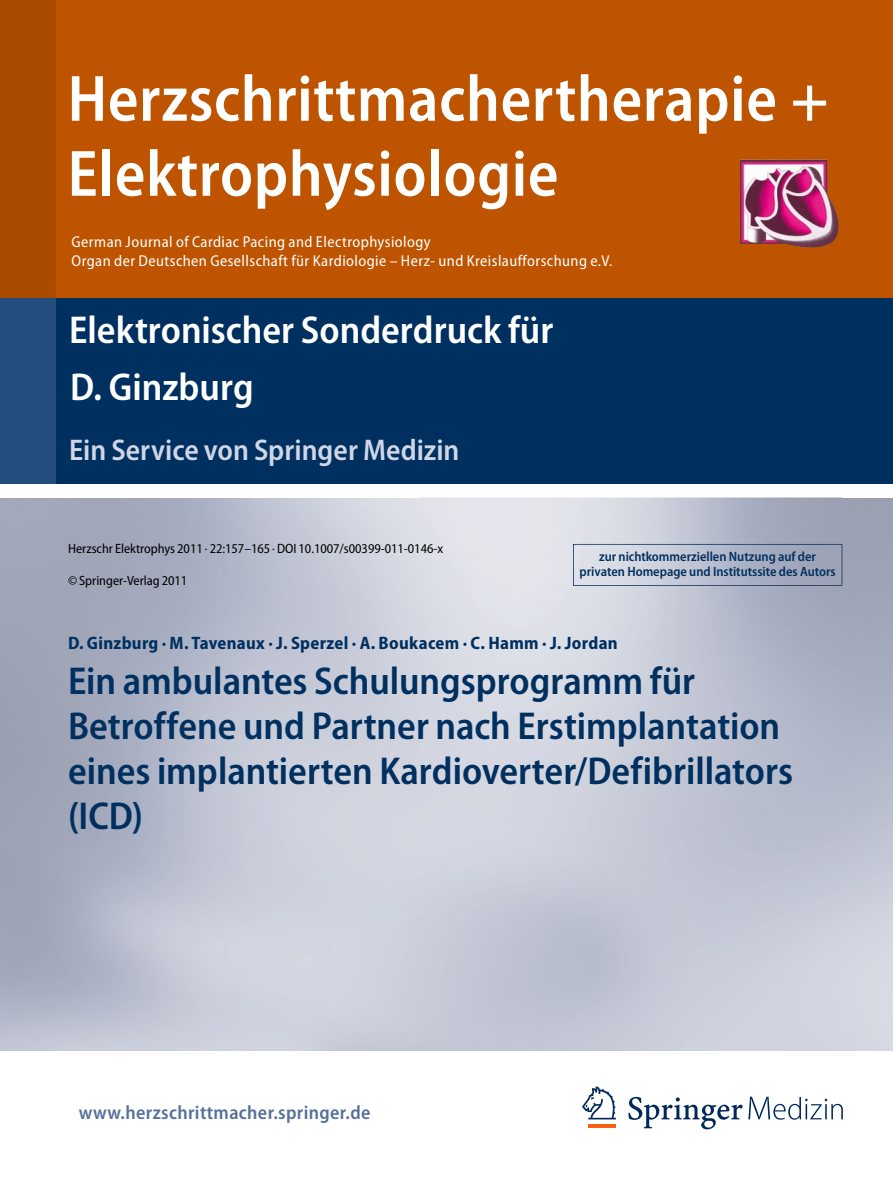
<style>
.page{position:relative;width:893px;height:1178px;background:#fff}
.page>*{position:absolute;margin:0;border:0;box-sizing:border-box;transform-origin:0 0}
.t1{font:600 semi-condensed 66px/75px "Myriad Pro";letter-spacing:.01em;color:#fff}
.t2{font:600 semi-condensed 39px/45px "Myriad Pro";color:#003060}
.t3{font:600 semi-condensed 39px "Myriad Pro";color:#fff}
.t4{font:600 semi-condensed 30px "Myriad Pro";color:#d0d6e5}
.t5{font:600 semi-condensed 19.5px "Myriad Pro";letter-spacing:.02em;color:#55719a}
.t6{font:700 semi-condensed 18px "Myriad Pro";letter-spacing:.015em;color:#003060}
.t7{font:semi-condensed 15.75px/19.5px "Myriad Pro";letter-spacing:.03em;color:#fff}
.t8{font:semi-condensed 13.5px "Myriad Pro";color:#000}
.t9{font:600 semi-condensed 13.5px/15px "Myriad Pro";letter-spacing:-.005em;color:#003060;text-align:center}
</style>
<div class="page">
<div style="left:55px;top:298px;width:838px;height:185px;background:#003060"></div>
<div style="left:0;top:298px;width:55px;height:185px;background:#224d7c"></div>
<img style="left:0;top:497px;width:893px;height:553px">
<svg style="left:573px;top:544px;width:269px;height:42px;background:#b4baca"></svg>
<div style="left:55px;top:0;width:838px;height:298px;background:#be5300"></div>
<div style="left:0;top:0;width:55px;height:298px;background:#ab4b00"></div>
<hr style="left:588px;top:1125px;width:28px;height:3px;background:#f76013">
<svg style="left:582px;top:1086px;width:34px;height:33px"></svg>
<svg style="left:628px;top:1097px;width:215px;height:32px"></svg>
<img style="left:740px;top:159px;width:98px;height:88px">
<h1 class="t1" style="left:68px;top:62px;width:763px">Herzschrittmacher therapie +<br>Elektrophysiologie</h1>
<p class="t7" style="left:72px;top:232px;width:542px">German Journal of Cardiac Pacing and Electrophysiology<br>Organ der Deutschen Gesellschaft für Kardiologie – Herz- und Kreislaufforschung e.V.</p>
<p class="t3" style="left:69px;top:308px;width:486px">Elektronischer Sonderdruck für</p>
<p class="t3" style="left:70px;top:365px;width:185px">D. Ginzburg</p>
<p class="t4" style="left:69px;top:433px;width:392px">Ein Service von Springer Medizin</p>
<p class="t8" style="left:68px;top:541px;width:377px">Herzschr Elektrophys 2011 · 22:157–165 · DOI 10.1007/s00399-011-0146-x</p>
<p class="t8" style="left:68px;top:573px;width:121px">© Springer-Verlag 2011</p>
<p class="t9" style="left:580px;top:549px;width:258px">zur nichtkommerziellen Nutzung auf der privaten Homepage und Institutssite des Autors</p>
<p class="t6" style="left:68px;top:632px;width:551px">D. Ginzburg · M. Tavenaux · J. Sperzel · A. Boukacem · C. Hamm · J. Jordan</p>
<p class="t2" style="left:68px;top:659px;width:727px">Ein ambulantes Schulungsprogramm für Betroffene und Partner nach Erstimplantation eines implantierten Kardioverter/Defibrillators (ICD)</p>
<p class="t5" style="left:79px;top:1102px;width:293px">www.herzschrittmacher.springer.de</p>
</div>
